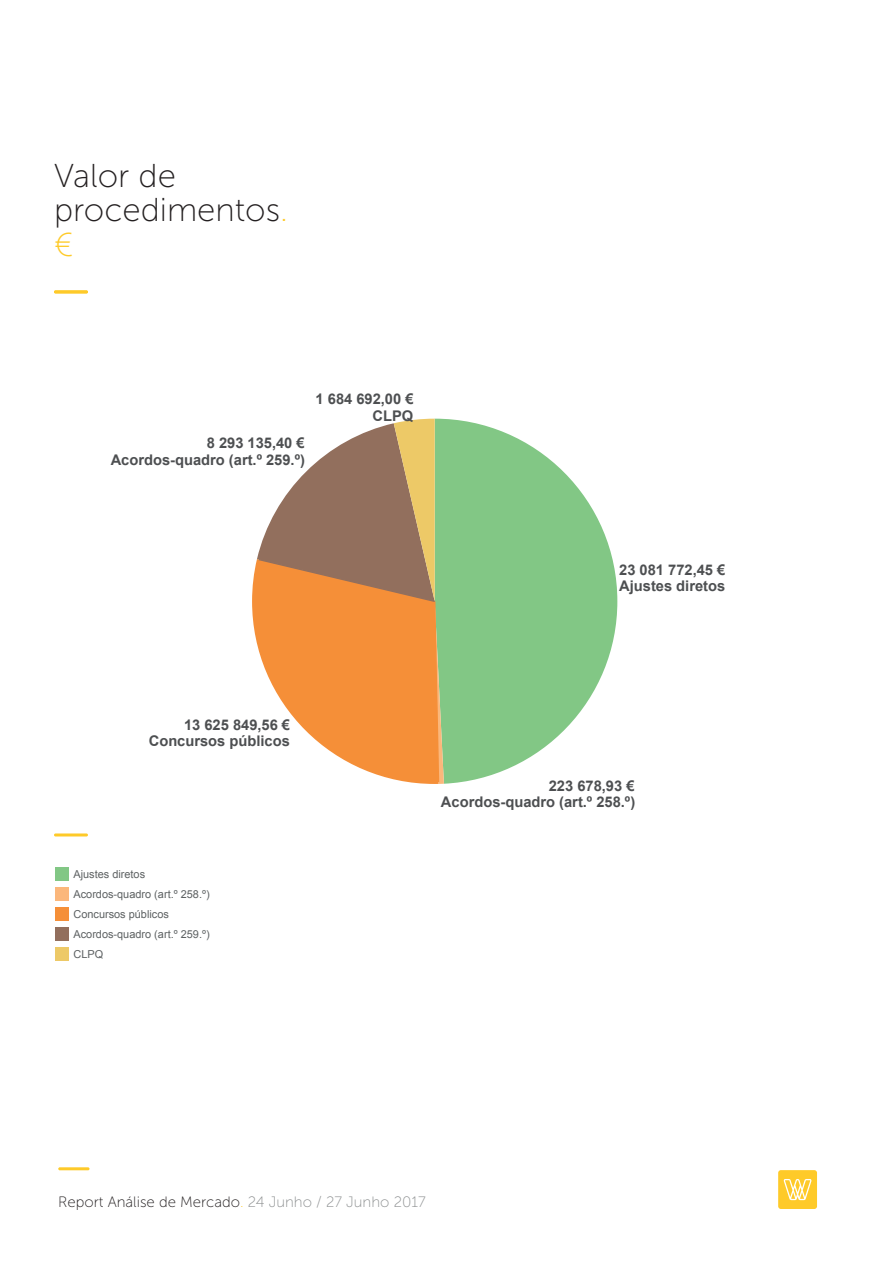
<style>
.page{position:relative;width:893px;height:1263px;background:#fff}
.page>*{position:absolute;margin:0;border:0;box-sizing:border-box;transform-origin:0 0}
.t1{font:33px/34.5px "Museo Sans 100";color:#231f20}
.t2{font:15px "Museo Sans 100";color:#231f20}
.t3{font:14.7px/16.6px "Arial 0 75";color:#4d4f51;text-align:right}
.t4{font:10.95px/20px "Arial 0 50";color:#5d6162}
.s1{color:#feca29}
.s2{color:#8b8e8f}
</style>
<div class="page">
<hr style="left:58px;top:1167px;width:32px;height:3px;background:#feca29;border-radius:2px">
<div style="left:778px;top:1170px;width:39px;height:39px;background:#feca29;border-radius:3px"></div>
<svg style="left:784px;top:1179px;width:27px;height:21px"></svg>
<svg style="left:444px;top:419px;width:173px;height:365px;fill:#82c785"></svg>
<svg style="left:252px;top:419px;width:192px;height:365px"></svg>
<div style="left:55px;top:867px;width:13px;height:14px;background:#82c785"></div>
<div style="left:55px;top:887px;width:13px;height:14px;background:#fbb77b"></div>
<div style="left:55px;top:907px;width:13px;height:14px;background:#f58f38"></div>
<div style="left:55px;top:927px;width:13px;height:14px;background:#926f5d"></div>
<div style="left:55px;top:947px;width:13px;height:14px;background:#edc967"></div>
<hr style="left:54px;top:290px;width:34px;height:3px;background:#feca29;border-radius:2px">
<hr style="left:54px;top:833px;width:34px;height:3px;background:#feca29;border-radius:2px">
<h1 class="t1" style="left:54px;top:158px;width:235px">Valor de procedimentos<span class="s1">. €</span></h1>
<p class="t3" style="left:111px;top:435px;width:196px">8 293 135,40 €<br>Acordos-quadro (art.º 259.º)</p>
<p class="t3" style="left:316px;top:391px;width:99px">1 684 692,00 €<br>CLPQ</p>
<p class="t3" style="left:619px;top:561px;width:108px;text-align:left">23 081 772,45 €<br>Ajustes diretos</p>
<p class="t3" style="left:149px;top:716px;width:143px">13 625 849,56 €<br>Concursos públicos</p>
<p class="t4" style="left:73px;top:864px;width:138px">Ajustes diretos<br>Acordos-quadro (art.º 258.º)<br>Concursos públicos<br>Acordos-quadro (art.º 259.º)<br>CLPQ</p>
<p class="t3" style="left:441px;top:777px;width:196px">223 678,93 €<br>Acordos-quadro (art.º 258.º)</p>
<p class="t2" style="left:58px;top:1193px;width:369px">Report Análise de Mercado<span class="s1">.</span> <span class="s2">24 Junho / 27 Junho 2017</span></p>
</div>
